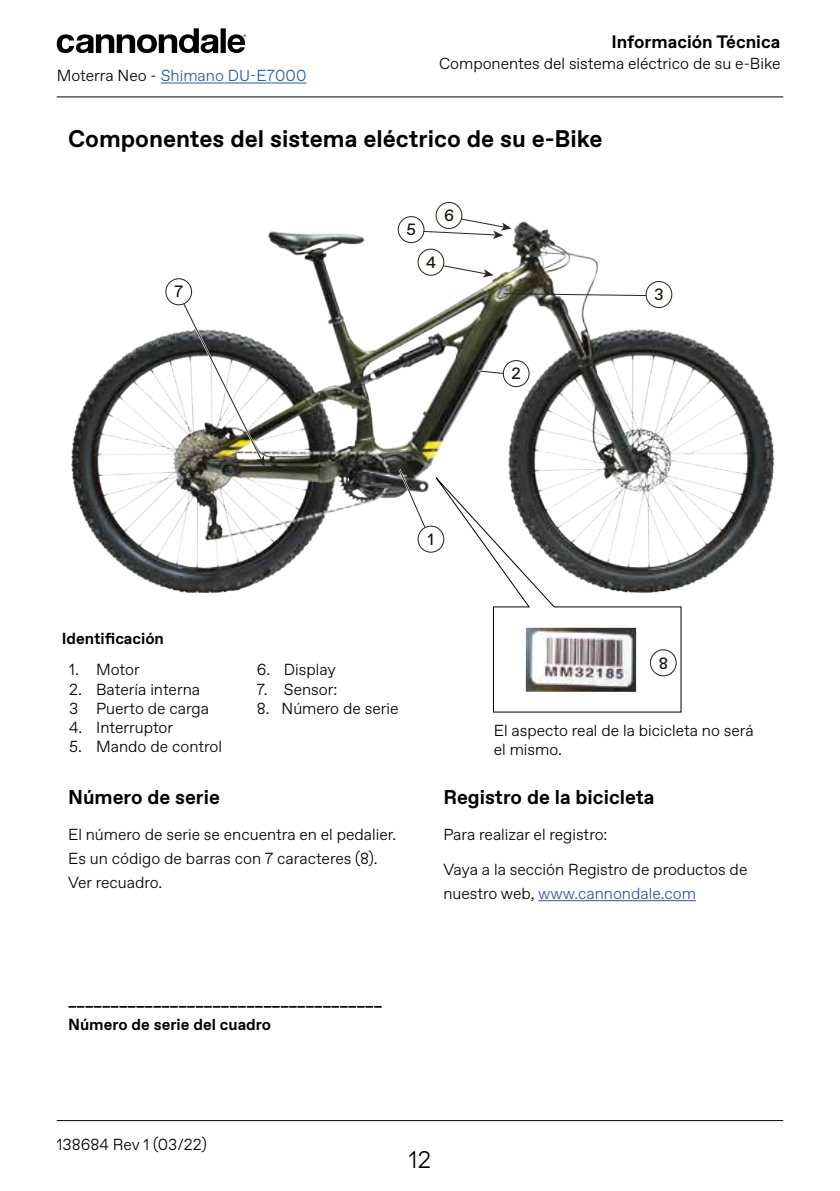
<style>
.page{position:relative;width:840px;height:1191px;background:#fff}
.page>*{position:absolute;margin:0;border:0;box-sizing:border-box;transform-origin:0 0}
.t1{font:700 24px "Favorit";color:#000}
.t2{font:300 24px "Favorit";color:#000}
.t3{font:700 20px "Favorit";color:#000}
.t4{font:700 18px "Favorit";color:#000}
.t5{font:16.4px "Favorit";color:#13110c}
.t6{font:300 16px/24px "Favorit";color:#000}
.t7{font:700 16px/24px "Favorit";color:#000}
.t8{font:300 16px "Favorit";color:#275b9b}
.s1{color:#000}
.s2{color:#39509b}
</style>
<div class="page">
<hr style="left:161px;top:83px;width:145px;height:1px;background:#275b9b">
<hr style="left:57px;top:96px;width:725px;height:1px;background:#000">
<hr style="left:57px;top:1120px;width:725px;height:1px;background:#000">
<div style="left:220px;top:28px;width:6px;height:25px;background:#000"></div>
<svg style="left:57px;top:28px;width:161px;height:25px"></svg>
<svg style="left:227px;top:34px;width:19px;height:19px"></svg>
<img style="left:71px;top:222px;width:704px;height:371px">
<svg style="left:175px;top:290px;width:89px;height:176px"></svg>
<div style="left:166px;top:279px;width:25px;height:26px;background:#fff;border-radius:50%"></div>
<div style="left:165px;top:278px;width:27px;height:27px;border:1px solid #2b2523;border-radius:50%"></div>
<svg style="left:396px;top:466px;width:37px;height:77px"></svg>
<div style="left:418px;top:526px;width:25px;height:26px;background:#fff;border-radius:50%"></div>
<div style="left:417px;top:525px;width:27px;height:28px;border:1px solid #2b2523;border-radius:50%"></div>
<svg style="left:475px;top:368px;width:28px;height:9px"></svg>
<div style="left:503px;top:360px;width:25px;height:26px;background:#fff;border-radius:50%"></div>
<div style="left:502px;top:360px;width:27px;height:27px;border:1px solid #2b2523;border-radius:50%"></div>
<svg style="left:502px;top:289px;width:144px;height:9px"></svg>
<div style="left:645px;top:281px;width:26px;height:26px;background:#fff;border-radius:50%"></div>
<div style="left:645px;top:281px;width:27px;height:27px;border:1px solid #2b2523;border-radius:50%"></div>
<div style="left:435px;top:202px;width:27px;height:27px;border:1px solid #2b2523;border-radius:50%"></div>
<svg style="left:428px;top:261px;width:65px;height:16px"></svg>
<div style="left:418px;top:249px;width:25px;height:26px;background:#fff;border-radius:50%"></div>
<div style="left:417px;top:249px;width:27px;height:27px;border:1px solid #2b2523;border-radius:50%"></div>
<svg style="left:414px;top:214px;width:97px;height:25px"></svg>
<div style="left:398px;top:217px;width:26px;height:26px;background:#fff;border-radius:50%"></div>
<div style="left:397px;top:216px;width:27px;height:27px;border:1px solid #2b2523;border-radius:50%"></div>
<svg style="left:430px;top:471px;width:251px;height:241px"></svg>
<div style="left:650px;top:650px;width:25px;height:26px;background:#fff;border-radius:50%"></div>
<div style="left:649px;top:649px;width:27px;height:27px;border:1px solid #2b2523;border-radius:50%"></div>
<hr style="left:538px;top:900px;width:157px;height:1px;background:#39509b">
<p class="t8" style="left:57px;top:65px;width:251px"><span class="s1">Moterra Neo -</span> Shimano DU-E7000</p>
<p class="t4" style="left:611px;top:30px;width:170px">Información Técnica</p>
<p class="t6" style="left:439px;top:51px;width:342px">Componentes del sistema eléctrico de su e-Bike</p>
<h1 class="t1" style="left:68px;top:123px;width:535px">Componentes del sistema eléctrico de su e-Bike</h1>
<p class="t5" style="left:174px;top:281px;width:10px">7</p>
<p class="t5" style="left:406px;top:219px;width:11px">5</p>
<p class="t5" style="left:444px;top:204px;width:12px">6</p>
<p class="t5" style="left:426px;top:251px;width:11px">4</p>
<p class="t5" style="left:511px;top:363px;width:11px">2</p>
<p class="t5" style="left:654px;top:283px;width:11px">3</p>
<p class="t5" style="left:427px;top:528px;width:8px">1</p>
<p class="t7" style="left:62px;top:626px;width:104px">Identificación</p>
<p class="t6" style="left:69px;top:657px;width:72px">1. Motor</p>
<p class="t6" style="left:69px;top:679px;width:141px;line-height:19.2px">2. Batería interna<br>3 Puerto de carga</p>
<p class="t6" style="left:69px;top:715px;width:106px">4. Interruptor</p>
<p class="t6" style="left:69px;top:734px;width:154px">5. Mando de control</p>
<p class="t6" style="left:257px;top:657px;width:80px">6. Display</p>
<p class="t6" style="left:257px;top:676px;width:82px">7. Sensor:</p>
<p class="t6" style="left:257px;top:695px;width:143px">8. Número de serie</p>
<p class="t3" style="left:68px;top:784px;width:153px">Número de serie</p>
<p class="t6" style="left:68px;top:821px;width:329px">El número de serie se encuentra en el pedalier.<br>Es un código de barras con 7 caracteres (8).<br>Ver recuadro.</p>
<p class="t5" style="left:658px;top:652px;width:11px">8</p>
<p class="t6" style="left:493px;top:720px;width:261px;line-height:19.2px">El aspecto real de la bicicleta no será el mismo.</p>
<p class="t3" style="left:443px;top:784px;width:213px">Registro de la bicicleta</p>
<p class="t6" style="left:443px;top:821px;width:165px">Para realizar el registro:</p>
<p class="t6" style="left:443px;top:857px;width:305px">Vaya a la sección Registro de productos de nuestro web, <span class="s2">www.cannondale.com</span></p>
<p class="t7" style="left:68px;top:988px;width:315px">_____________________________________<br>Número de serie del cuadro</p>
<p class="t6" style="left:57px;top:1132px;width:151px">138684 Rev 1 (03/22)</p>
<h1 class="t2" style="left:408px;top:1143px;width:24px">12</h1>
</div>
